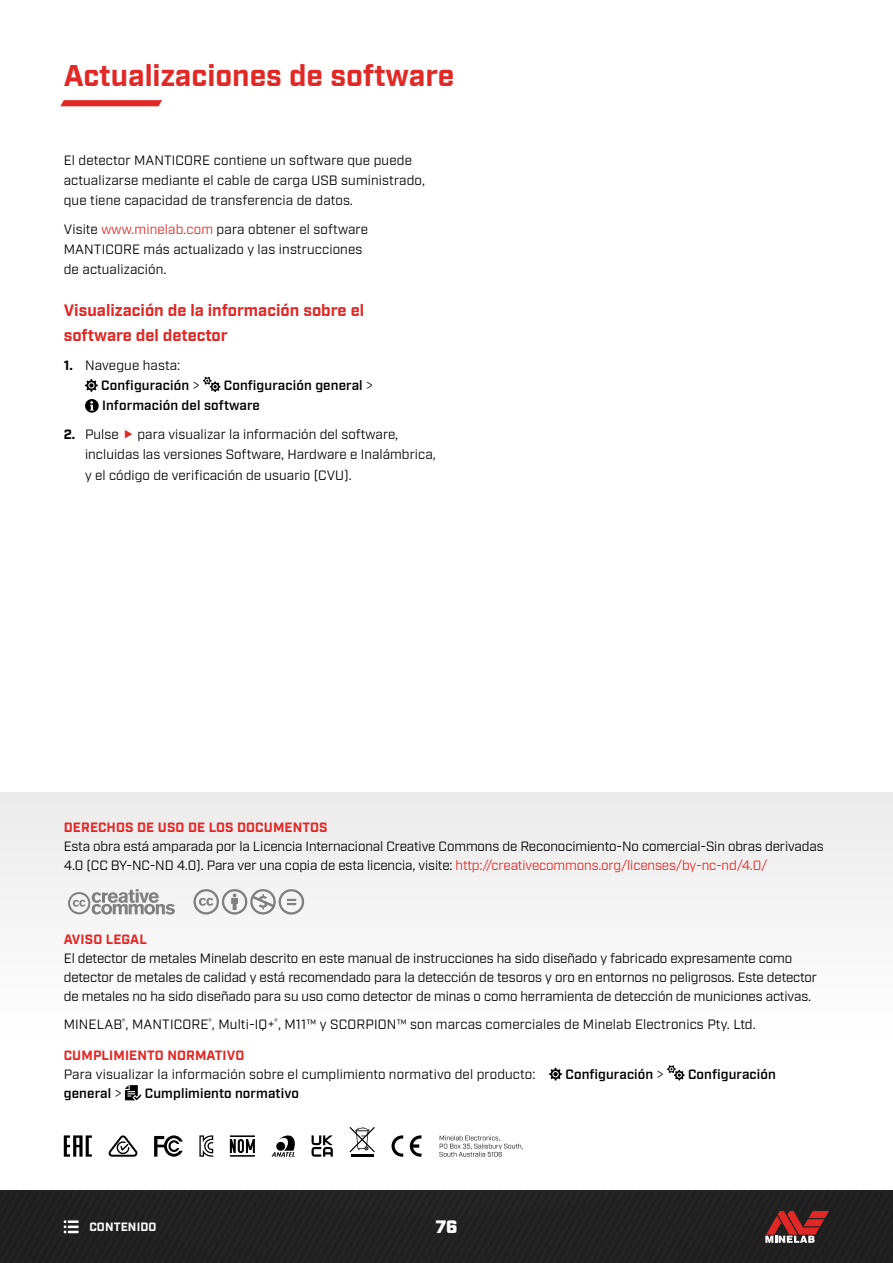
<style>
.page{position:relative;width:893px;height:1263px;background:#fff}
.page>*{position:absolute;margin:0;border:0;box-sizing:border-box;transform-origin:0 0}
.t1{font:700 30px "Industry";color:#e02926}
.t2{font:900 18px "Industry";color:#fff}
.t3{font:700 16.5px/24.8px "Industry";color:#e02926}
.t4{font:13.5px/20.2px "Industry";letter-spacing:-.005em;color:#000}
.t5{font:600 13.5px/20.2px "Industry";letter-spacing:.01em;color:#000}
.t6{font:700 13.5px "Industry";letter-spacing:.01em;color:#e02926}
.t7{font:700 12px "Industry";letter-spacing:.01em;color:#fff}
.s1{color:#e02926}
.s2{font-weight:700}
.s3{font-weight:600}
.s4{font-weight:400}
</style>
<div class="page">
<div style="left:0;top:792px;width:893px;height:471px;background:linear-gradient(to right,#f7f7f7,#f8f8f8)"></div>
<div style="left:0;top:1191px;width:893px;height:72px;background:#222"></div>
<svg style="left:60px;top:100px;width:102px;height:6px"></svg>
<svg style="left:765px;top:1211px;width:64px;height:32px;background:#863c3b"></svg>
<svg style="left:64px;top:1220px;width:15px;height:13px"></svg>
<svg style="left:68px;top:889px;width:107px;height:25px"></svg>
<svg style="left:193px;top:889px;width:111px;height:25px"></svg>
<svg style="left:549px;top:1068px;width:13px;height:12px"></svg>
<svg style="left:667px;top:1065px;width:17px;height:15px"></svg>
<svg style="left:125px;top:1085px;width:16px;height:15px"></svg>
<svg style="left:230px;top:1135px;width:25px;height:22px"></svg>
<svg style="left:272px;top:1134px;width:24px;height:23px"></svg>
<svg style="left:349px;top:1127px;width:26px;height:25px"></svg>
<hr style="left:351px;top:1154px;width:23px;height:3px;background:#000">
<svg style="left:108px;top:1135px;width:29px;height:22px"></svg>
<svg style="left:392px;top:1135px;width:11px;height:22px"></svg>
<svg style="left:410px;top:1135px;width:11px;height:22px"></svg>
<svg style="left:64px;top:1135px;width:28px;height:22px"></svg>
<svg style="left:199px;top:1135px;width:14px;height:22px"></svg>
<svg style="left:439px;top:1135px;width:84px;height:22px"></svg>
<svg style="left:154px;top:1135px;width:29px;height:22px"></svg>
<svg style="left:312px;top:1135px;width:21px;height:22px"></svg>
<svg style="left:85px;top:379px;width:13px;height:13px"></svg>
<svg style="left:203px;top:377px;width:17px;height:15px"></svg>
<svg style="left:85px;top:399px;width:14px;height:14px"></svg>
<h1 class="t1" style="left:64px;top:57px;width:392px">Actualizaciones de software</h1>
<p class="t4" style="left:64px;top:150px;width:363px">El detector MANTICORE contiene un software que puede actualizarse mediante el cable de carga USB suministrado, que tiene capacidad de transferencia de datos.</p>
<p class="t4" style="left:64px;top:219px;width:306px">Visite <span class="s1">www.minelab.com</span> para obtener el software<br>MANTICORE más actualizado y las instrucciones de actualización.</p>
<p class="t3" style="left:64px;top:299px;width:302px">Visualización de la información sobre el software del detector</p>
<p class="t4" style="left:101px;top:355px;width:100px;text-indent:-38px"><span class="s2">1.</span> Navegue hasta:<br><span class="s3">Configuración</span> &gt;</p>
<p class="t5" style="left:102px;top:376px;width:272px;text-indent:122px">Configuración general <span class="s4">&gt;<br></span>Información del software</p>
<p class="t4" style="left:64px;top:424px;width:56px"><span class="s2">2.</span> Pulse</p>
<p class="t4" style="left:85px;top:424px;width:352px;text-indent:52px">para visualizar la información del software, incluidas las versiones Software, Hardware e Inalámbrica, y el código de verificación de usuario (CVU).</p>
<p class="t6" style="left:64px;top:819px;width:265px">DERECHOS DE USO DE LOS DOCUMENTOS</p>
<p class="t4" style="left:64px;top:837px;width:761px;line-height:19px">Esta obra está amparada por la Licencia Internacional Creative Commons de Reconocimiento-No comercial-Sin obras derivadas<br>4.0 (CC BY-NC-ND 4.0). Para ver una copia de esta licencia, visite: <span class="s1">http://creativecommons.org/licenses/by-nc-nd/4.0/</span></p>
<p class="t6" style="left:64px;top:931px;width:85px">AVISO LEGAL</p>
<p class="t4" style="left:64px;top:949px;width:755px;line-height:19px">El detector de metales Minelab descrito en este manual de instrucciones ha sido diseñado y fabricado expresamente como detector de metales de calidad y está recomendado para la detección de tesoros y oro en entornos no peligrosos. Este detector de metales no ha sido diseñado para su uso como detector de minas o como herramienta de detección de municiones activas.</p>
<p class="t4" style="left:64px;top:1014px;width:692px">MINELAB<sup>®</sup>, MANTICORE<sup>®</sup>, Multi-IQ+<sup>®</sup>, M11™ y SCORPION™ son marcas comerciales de Minelab Electronics Pty. Ltd.</p>
<p class="t6" style="left:64px;top:1047px;width:182px">CUMPLIMIENTO NORMATIVO</p>
<p class="t4" style="left:64px;top:1064px;width:473px">Para visualizar la información sobre el cumplimiento normativo del producto:</p>
<p class="t5" style="left:565px;top:1064px;width:100px">Configuración <span class="s4">&gt;</span></p>
<p class="t5" style="left:688px;top:1064px;width:89px">Configuración</p>
<p class="t5" style="left:64px;top:1083px;width:59px">general <span class="s4">&gt;</span></p>
<p class="t5" style="left:145px;top:1083px;width:156px">Cumplimiento normativo</p>
<p class="t7" style="left:89px;top:1220px;width:69px">CONTENIDO</p>
<h2 class="t2" style="left:436px;top:1216px;width:23px">76</h2>
</div>
